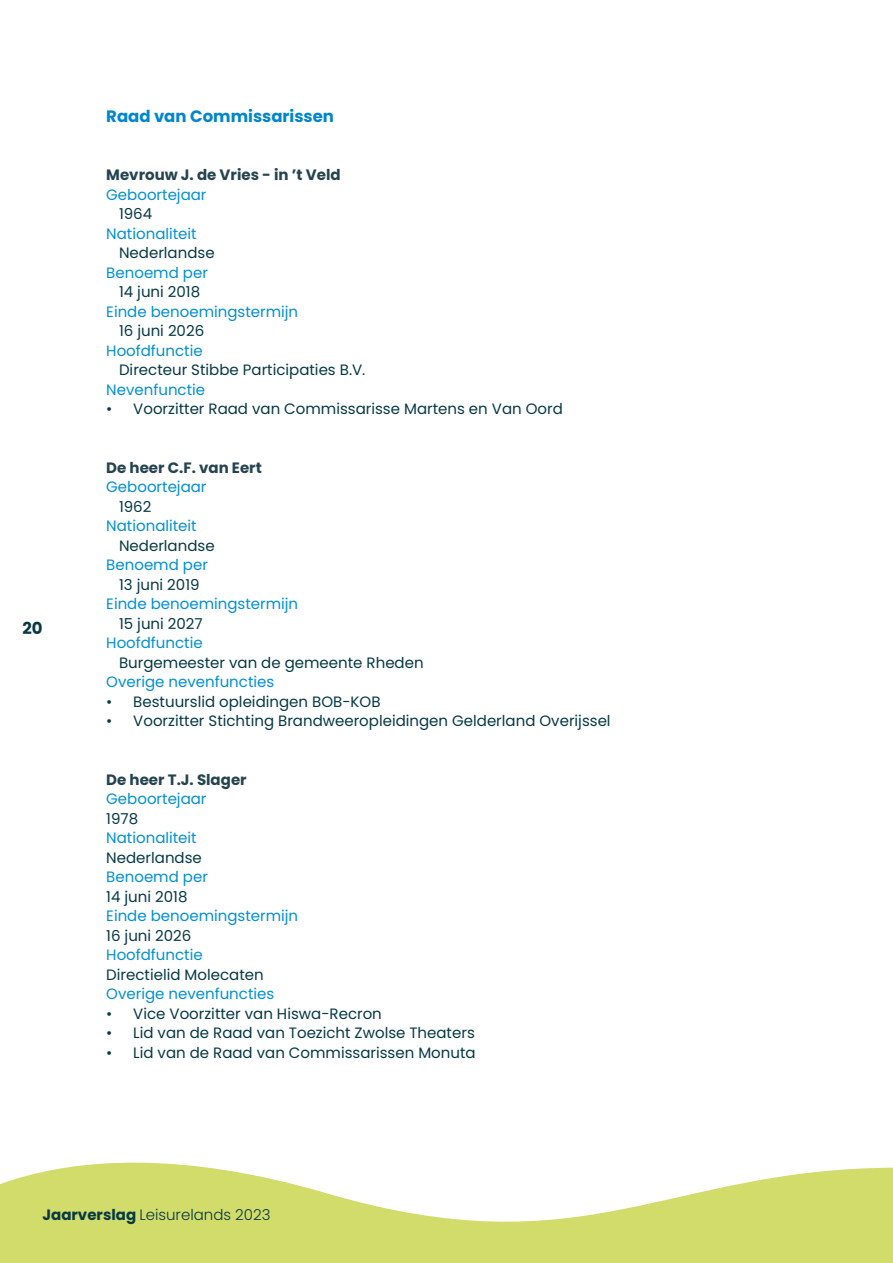
<style>
.page{position:relative;width:893px;height:1263px;background:#fff}
.page>*{position:absolute;margin:0;border:0;box-sizing:border-box;transform-origin:0 0}
.t1{font:700 16.5px "Poppins";color:#0086ce}
.t2{font:700 16.5px "Poppins";color:#063944}
.t3{font:15px "Poppins";color:#063944}
.t4{font:15px "Poppins";color:#0090d3}
.t5{font:700 15px "Poppins";color:#24444f}
.t6{font:300 15px "Poppins";color:#063944}
.s1{font-weight:700}
</style>
<div class="page">
<svg style="left:0;top:1162px;width:893px;height:101px;fill:#d2dc6a"></svg>
<p class="t1" style="left:106px;top:106px;width:229px">Raad van Commissarissen</p>
<p class="t2" style="left:22px;top:619px;width:22px">20</p>
<p class="t5" style="left:106px;top:166px;width:236px">Mevrouw J. de Vries - in ’t Veld</p>
<p class="t4" style="left:106px;top:186px;width:102px">Geboortejaar</p>
<p class="t3" style="left:119px;top:205px;width:35px">1964</p>
<p class="t4" style="left:106px;top:225px;width:92px">Nationaliteit</p>
<p class="t3" style="left:119px;top:244px;width:97px">Nederlandse</p>
<p class="t4" style="left:106px;top:264px;width:103px">Benoemd per</p>
<p class="t3" style="left:119px;top:283px;width:83px">14 juni 2018</p>
<p class="t4" style="left:106px;top:303px;width:193px">Einde benoemingstermijn</p>
<p class="t3" style="left:119px;top:322px;width:87px">16 juni 2026</p>
<p class="t4" style="left:106px;top:342px;width:98px">Hoofdfunctie</p>
<p class="t3" style="left:119px;top:361px;width:248px">Directeur Stibbe Participaties B.V.</p>
<p class="t4" style="left:106px;top:381px;width:100px">Nevenfunctie</p>
<p class="t3" style="left:106px;top:400px;width:458px">• Voorzitter Raad van Commissarisse Martens en Van Oord</p>
<p class="t5" style="left:106px;top:459px;width:157px">De heer C.F. van Eert</p>
<p class="t4" style="left:106px;top:478px;width:102px">Geboortejaar</p>
<p class="t3" style="left:119px;top:498px;width:34px">1962</p>
<p class="t4" style="left:106px;top:517px;width:92px">Nationaliteit</p>
<p class="t3" style="left:119px;top:537px;width:97px">Nederlandse</p>
<p class="t4" style="left:106px;top:556px;width:103px">Benoemd per</p>
<p class="t3" style="left:119px;top:576px;width:82px">13 juni 2019</p>
<p class="t4" style="left:106px;top:595px;width:193px">Einde benoemingstermijn</p>
<p class="t3" style="left:119px;top:615px;width:85px">15 juni 2027</p>
<p class="t4" style="left:106px;top:634px;width:98px">Hoofdfunctie</p>
<p class="t3" style="left:119px;top:654px;width:306px">Burgemeester van de gemeente Rheden</p>
<p class="t4" style="left:106px;top:673px;width:169px">Overige nevenfuncties</p>
<p class="t3" style="left:106px;top:693px;width:276px">• Bestuurslid opleidingen BOB-KOB</p>
<p class="t3" style="left:106px;top:712px;width:506px">• Voorzitter Stichting Brandweeropleidingen Gelderland Overijssel</p>
<p class="t5" style="left:106px;top:771px;width:142px">De heer T.J. Slager</p>
<p class="t4" style="left:106px;top:790px;width:102px">Geboortejaar</p>
<p class="t3" style="left:106px;top:810px;width:33px">1978</p>
<p class="t4" style="left:106px;top:829px;width:92px">Nationaliteit</p>
<p class="t3" style="left:106px;top:849px;width:97px">Nederlandse</p>
<p class="t4" style="left:106px;top:868px;width:103px">Benoemd per</p>
<p class="t3" style="left:106px;top:888px;width:83px">14 juni 2018</p>
<p class="t4" style="left:106px;top:907px;width:193px">Einde benoemingstermijn</p>
<p class="t3" style="left:106px;top:927px;width:87px">16 juni 2026</p>
<p class="t4" style="left:106px;top:946px;width:98px">Hoofdfunctie</p>
<p class="t3" style="left:106px;top:966px;width:159px">Directielid Molecaten</p>
<p class="t4" style="left:106px;top:985px;width:169px">Overige nevenfuncties</p>
<p class="t3" style="left:106px;top:1005px;width:277px">• Vice Voorzitter van Hiswa-Recron</p>
<p class="t3" style="left:106px;top:1024px;width:370px">• Lid van de Raad van Toezicht Zwolse Theaters</p>
<p class="t3" style="left:106px;top:1044px;width:371px">• Lid van de Raad van Commissarissen Monuta</p>
<p class="t6" style="left:43px;top:1206px;width:229px"><span class="s1">Jaarverslag</span> Leisurelands 2023</p>
</div>
